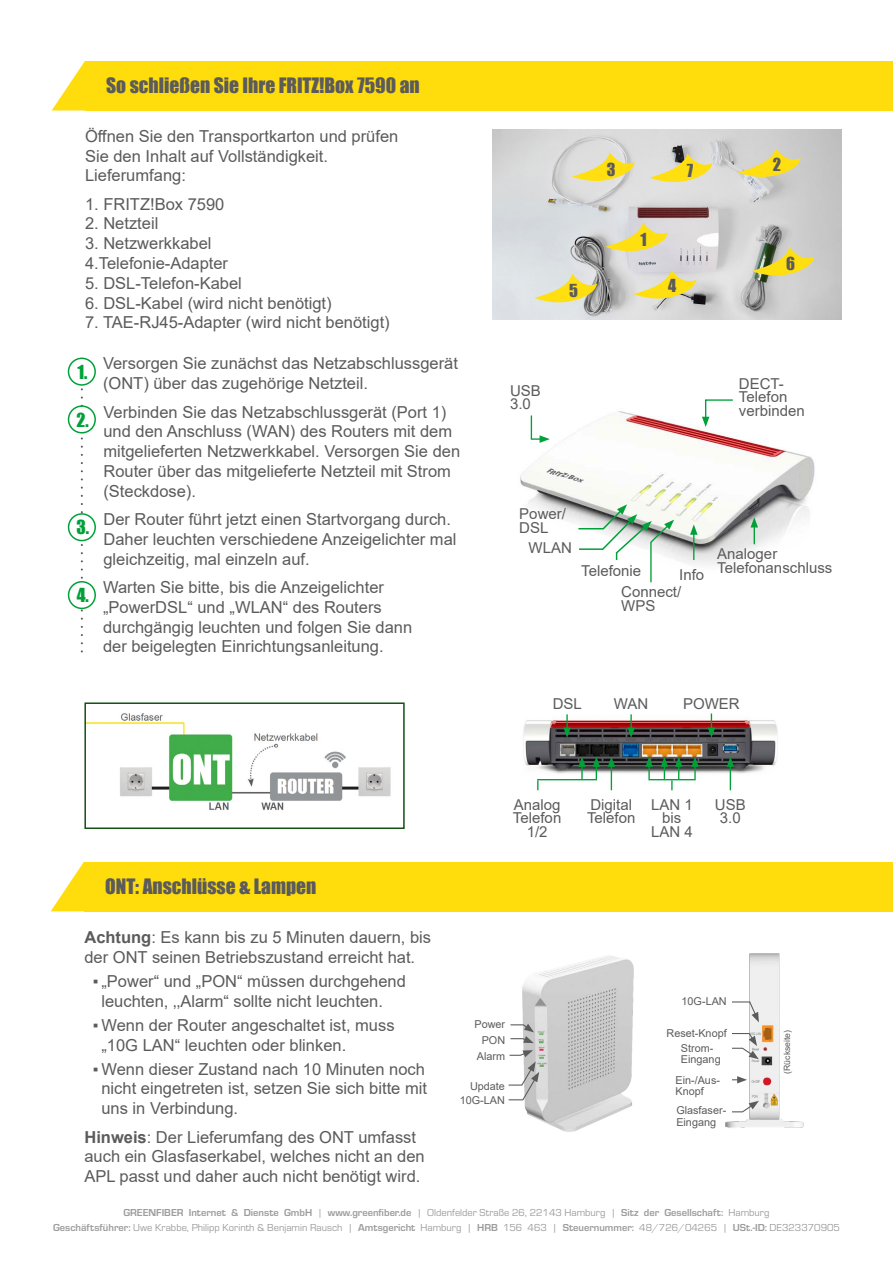
<style>
.page{position:relative;width:893px;height:1263px;background:#fff}
.page>*{position:absolute;margin:0;border:0;box-sizing:border-box;transform-origin:0 0}
.t1{font:19.5px "Impact";color:#5c5b5b}
.t2{font:17.85px "Impact";color:#00a139}
.t3{font:16.5px/19.8px "Arial";color:#5c5b5b}
.t4{font:16.5px "Impact";color:#5c5b5b}
.t5{font:15px/13.5px "Arial";color:#5c5b5b}
.t6{font:10.8px/14.7px "Arial";color:#5c5b5b;text-align:center}
.t7{font:10.5px/15px "Eurostile";color:#9c9d9d;text-align:center}
.t8{font:8.7px "Arial";color:#5c5b5b}
.s1{font-weight:700}
</style>
<div class="page">
<img style="left:725px;top:953px;width:79px;height:175px">
<svg style="left:731px;top:1101px;width:28px;height:12px"></svg>
<svg style="left:732px;top:1076px;width:15px;height:7px"></svg>
<svg style="left:731px;top:1001px;width:28px;height:21px"></svg>
<svg style="left:731px;top:1032px;width:28px;height:27px"></svg>
<img style="left:522px;top:956px;width:112px;height:176px">
<svg style="left:508px;top:1050px;width:31px;height:51px"></svg>
<svg style="left:510px;top:1024px;width:24px;height:19px"></svg>
<img style="left:87px;top:713px;width:304px;height:97px">
<div style="left:84px;top:702px;width:321px;height:127px;border:2px solid #125113"></div>
<img style="left:493px;top:130px;width:348px;height:189px">
<svg style="left:605px;top:222px;width:63px;height:30px;background:#e7da8a"></svg>
<svg style="left:534px;top:273px;width:63px;height:30px;background:#e4da89"></svg>
<svg style="left:572px;top:152px;width:63px;height:29px;background:#eadc87"></svg>
<svg style="left:633px;top:269px;width:63px;height:30px;background:#e4d786"></svg>
<svg style="left:738px;top:148px;width:63px;height:29px;background:#e3d580"></svg>
<svg style="left:752px;top:246px;width:62px;height:30px;background:#cac169"></svg>
<svg style="left:649px;top:153px;width:63px;height:30px;background:#e1d583"></svg>
<div style="left:85px;top:61px;width:808px;height:49px;background:#ffdd0d"></div>
<svg style="left:52px;top:61px;width:33px;height:49px"></svg>
<div style="left:84px;top:862px;width:809px;height:49px;background:#ffdd0d"></div>
<svg style="left:51px;top:862px;width:33px;height:49px"></svg>
<img style="left:523px;top:720px;width:255px;height:61px">
<svg style="left:563px;top:714px;width:8px;height:24px"></svg>
<svg style="left:627px;top:714px;width:8px;height:24px"></svg>
<svg style="left:708px;top:713px;width:7px;height:25px"></svg>
<svg style="left:727px;top:756px;width:7px;height:34px"></svg>
<svg style="left:645px;top:756px;width:8px;height:23px"></svg>
<svg style="left:691px;top:756px;width:8px;height:23px"></svg>
<hr style="left:648px;top:779px;width:48px;height:1px;background:#00a139">
<svg style="left:661px;top:756px;width:21px;height:34px"></svg>
<svg style="left:578px;top:756px;width:8px;height:23px"></svg>
<svg style="left:593px;top:756px;width:7px;height:23px"></svg>
<hr style="left:537px;top:779px;width:60px;height:1px;background:#00a139">
<svg style="left:608px;top:756px;width:7px;height:34px"></svg>
<img style="left:520px;top:411px;width:295px;height:154px">
<svg style="left:702px;top:399px;width:32px;height:28px"></svg>
<svg style="left:530px;top:414px;width:20px;height:29px"></svg>
<svg style="left:690px;top:524px;width:8px;height:36px"></svg>
<svg style="left:750px;top:517px;width:8px;height:27px"></svg>
<svg style="left:577px;top:504px;width:97px;height:79px"></svg>
<svg style="left:81px;top:388px;width:2px;height:264px"></svg>
<div style="left:68px;top:358px;width:28px;height:28px;border:2px solid #00a139;border-radius:50%"></div>
<div style="left:69px;top:406px;width:26px;height:27px;background:#fff;border-radius:50%"></div>
<div style="left:68px;top:405px;width:28px;height:28px;border:2px solid #00a139;border-radius:50%"></div>
<div style="left:69px;top:514px;width:26px;height:27px;background:#fff;border-radius:50%"></div>
<div style="left:68px;top:513px;width:28px;height:28px;border:2px solid #00a139;border-radius:50%"></div>
<div style="left:69px;top:582px;width:26px;height:26px;background:#fff;border-radius:50%"></div>
<div style="left:68px;top:581px;width:28px;height:28px;border:2px solid #00a139;border-radius:50%"></div>
<p class="t1" style="left:106px;top:71px;width:315px">So schließen Sie Ihre FRITZ!Box 7590 an</p>
<p class="t3" style="left:85px;top:126px;width:315px">Öffnen Sie den Transportkarton und prüfen<br>Sie den Inhalt auf Vollständigkeit.<br>Lieferumfang:</p>
<p class="t3" style="left:85px;top:194px;width:141px">1. FRITZ!Box 7590</p>
<p class="t3" style="left:85px;top:214px;width:75px">2. Netzteil</p>
<p class="t3" style="left:85px;top:233px;width:145px">3. Netzwerkkabel<br>4.Telefonie-Adapter</p>
<p class="t3" style="left:85px;top:273px;width:158px">5. DSL-Telefon-Kabel</p>
<p class="t3" style="left:85px;top:293px;width:248px">6. DSL-Kabel (wird nicht benötigt)</p>
<p class="t3" style="left:85px;top:313px;width:306px">7. TAE-RJ45-Adapter (wird nicht benötigt)</p>
<p class="t3" style="left:103px;top:354px;width:356px">Versorgen Sie zunächst das Netzabschlussgerät (ONT) über das zugehörige Netzteil.</p>
<p class="t3" style="left:103px;top:402px;width:358px">Verbinden Sie das Netzabschlussgerät (Port 1) und den Anschluss (WAN) des Routers mit dem mitgelieferten Netzwerkkabel. Versorgen Sie den Router über das mitgelieferte Netzteil mit Strom (Steckdose).</p>
<p class="t3" style="left:103px;top:509px;width:355px">Der Router führt jetzt einen Startvorgang durch.<br>Daher leuchten verschiedene Anzeigelichter mal gleichzeitig, mal einzeln auf.</p>
<p class="t3" style="left:103px;top:577px;width:311px">Warten Sie bitte, bis die Anzeigelichter „PowerDSL“ und „WLAN“ des Routers durchgängig leuchten und folgen Sie dann der beigelegten Einrichtungsanleitung.</p>
<p class="t2" style="left:77px;top:358px;width:12px">1.</p>
<p class="t2" style="left:76px;top:406px;width:14px">2.</p>
<p class="t2" style="left:76px;top:513px;width:14px">3.</p>
<p class="t2" style="left:77px;top:581px;width:14px">4.</p>
<p class="t1" style="left:105px;top:871px;width:213px">ONT: Anschlüsse &amp; Lampen</p>
<p class="t4" style="left:569px;top:278px;width:10px">5</p>
<p class="t4" style="left:607px;top:156px;width:10px">3</p>
<p class="t4" style="left:687px;top:157px;width:8px">7</p>
<p class="t4" style="left:640px;top:227px;width:8px">1</p>
<p class="t4" style="left:668px;top:273px;width:10px">4</p>
<p class="t4" style="left:773px;top:151px;width:10px">2</p>
<p class="t4" style="left:786px;top:251px;width:10px">6</p>
<p class="t5" style="left:510px;top:384px;width:32px">USB<br>3.0</p>
<p class="t5" style="left:739px;top:377px;width:67px">DECT-<br>Telefon verbinden</p>
<p class="t5" style="left:519px;top:507px;width:48px">Power/<br>DSL</p>
<p class="t5" style="left:528px;top:541px;width:45px">WLAN</p>
<p class="t5" style="left:581px;top:564px;width:62px">Telefonie</p>
<p class="t5" style="left:679px;top:568px;width:27px">Info</p>
<p class="t5" style="left:621px;top:585px;width:62px">Connect/<br>WPS</p>
<p class="t5" style="left:717px;top:547px;width:117px">Analoger<br>Telefonanschluss</p>
<p class="t5" style="left:553px;top:697px;width:31px">DSL</p>
<p class="t5" style="left:614px;top:697px;width:36px">WAN</p>
<p class="t5" style="left:683px;top:697px;width:58px">POWER</p>
<p class="t5" style="left:513px;top:797px;width:50px;text-align:center">Analog<br>Telefon<br>1/2</p>
<p class="t5" style="left:587px;top:797px;width:50px">Digital<br>Telefon</p>
<p class="t5" style="left:651px;top:797px;width:43px;text-align:center">LAN 1 bis<br>LAN 4</p>
<p class="t5" style="left:715px;top:797px;width:32px;text-align:center">USB<br>3.0</p>
<p class="t3" style="left:84px;top:927px;width:348px"><span class="s1">Achtung</span>: Es kann bis zu 5 Minuten dauern, bis der ONT seinen Betriebszustand erreicht hat.</p>
<p class="t3" style="left:101px;top:971px;width:306px;text-indent:-8px">▪ „Power“ und „PON“ müssen durchgehend leuchten, ‚‚Alarm“ sollte nicht leuchten.</p>
<p class="t3" style="left:101px;top:1015px;width:295px;text-indent:-8px">▪ Wenn der Router angeschaltet ist, muss „10G LAN“ leuchten oder blinken.</p>
<p class="t3" style="left:101px;top:1059px;width:327px;text-indent:-8px">▪ Wenn dieser Zustand nach 10 Minuten noch nicht eingetreten ist, setzen Sie sich bitte mit uns in Verbindung.</p>
<p class="t3" style="left:84px;top:1127px;width:342px"><span class="s1">Hinweis</span>: Der Lieferumfang des ONT umfasst auch ein Glasfaserkabel, welches nicht an den<br>APL passt und daher auch nicht benötigt wird.</p>
<p class="t6" style="left:474px;top:1016px;width:32px;line-height:15.9px;text-align:right">Power<br>PON<br>Alarm</p>
<p class="t6" style="left:460px;top:1078px;width:47px;text-align:right">Update<br>10G-LAN</p>
<p class="t6" style="left:682px;top:994px;width:47px">10G-LAN</p>
<p class="t6" style="left:666px;top:1026px;width:62px">Reset-Knopf<br>Strom-</p>
<p class="t6" style="left:675px;top:1049px;width:47px;line-height:20.5px">Eingang<br>Ein-/Aus-</p>
<p class="t6" style="left:675px;top:1082px;width:52px;line-height:19.2px;text-align:left">Knopf<br>Glasfaser-</p>
<p class="t6" style="left:676px;top:1115px;width:41px">Eingang</p>
<p class="t8" style="left:781px;top:1074px;width:45px;rotate:-90deg">(Rückseite)</p>
<p class="t7" style="left:53px;top:1204px;width:788px"><span class="s1">GREENFIBER Internet &amp; Dienste GmbH</span> | <span class="s1">www.greenfiber.de</span> | Oldenfelder Straße 26, 22143 Hamburg | <span class="s1">Sitz der Gesellschaft:</span> Hamburg<br><span class="s1">Geschäftsführer:</span> Uwe Krabbe, Philipp Korinth &amp; Benjamin Rausch | <span class="s1">Amtsgericht</span> Hamburg | <span class="s1">HRB</span> 156 463 | <span class="s1">Steuernummer:</span> 48/726/04265 | <span class="s1">USt.-ID:</span> DE323370905</p>
</div>
